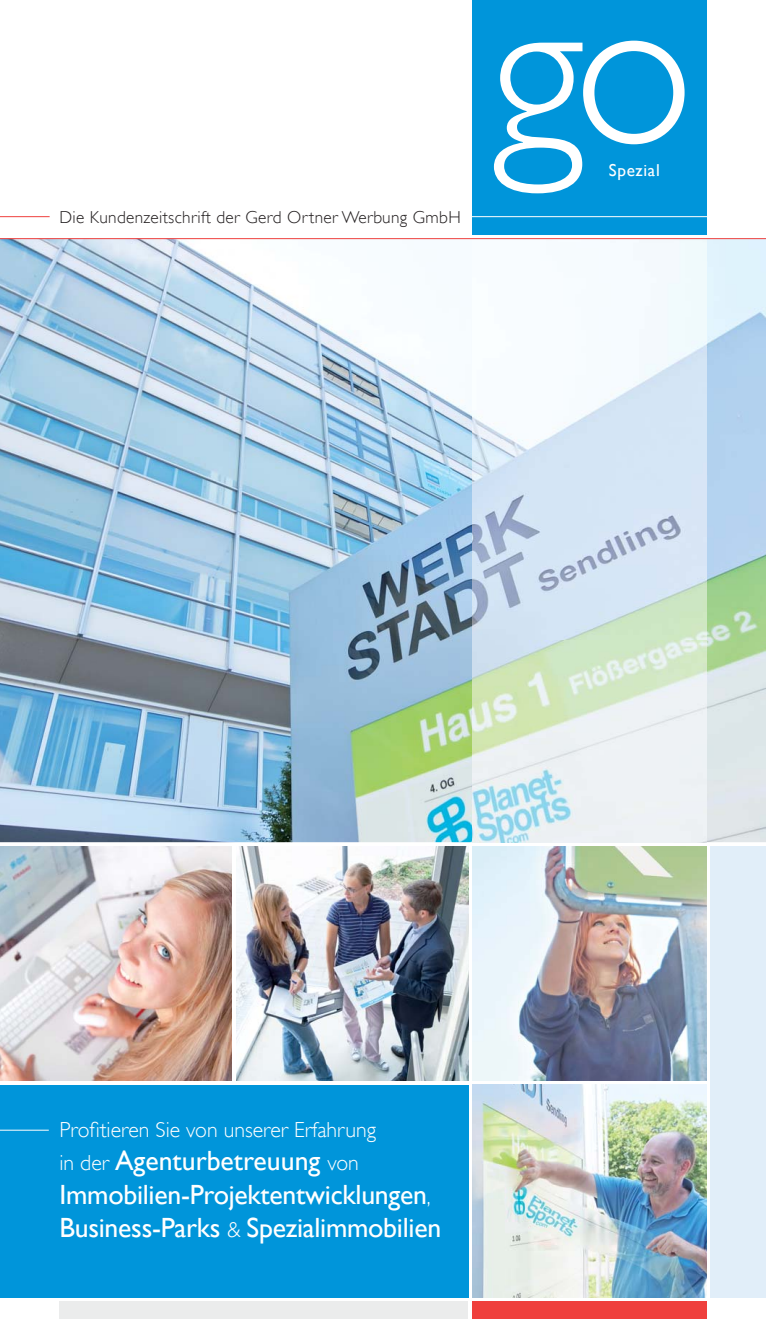
<style>
.page{position:relative;width:766px;height:1319px;background:#fff}
.page>*{position:absolute;margin:0;border:0;box-sizing:border-box;transform-origin:0 0}
.t1{font:27.75px/33.3px "Gill Sans";letter-spacing:-.01em;color:#fff}
.t2{font:300 21.75px "Gill Sans";color:#fff}
.t3{font:300 17.25px "Gill Sans";letter-spacing:.02em;color:#231f20}
.t4{font:17.25px "Gill Sans";letter-spacing:.04em;color:#fff}
.s1{font-weight:300;font-size:21.75px}
</style>
<div class="page">
<img style="left:0;top:239px;width:765px;height:603px">
<img style="left:472px;top:239px;width:234px;height:603px">
<div style="left:472px;top:0;width:234px;height:234px;background:#0095da"></div>
<div style="left:0;top:1084px;width:468px;height:213px;background:#0095da"></div>
<div style="left:472px;top:1301px;width:234px;height:17px;background:#ef403d"></div>
<hr style="left:0;top:1129px;width:49px;height:1px;background:#fff">
<hr style="left:0;top:216px;width:50px;height:1px;background:#ef403d">
<hr style="left:457px;top:216px;width:298px;height:1px;background:#fff">
<div style="left:60px;top:1301px;width:408px;height:17px;background:#ebecec"></div>
<img style="left:472px;top:846px;width:234px;height:234px">
<svg style="left:494px;top:41px;width:190px;height:152px"></svg>
<img style="left:236px;top:846px;width:232px;height:234px">
<img style="left:0;top:846px;width:232px;height:234px">
<img style="left:472px;top:1084px;width:234px;height:213px">
<div style="left:710px;top:846px;width:55px;height:451px;background:#e1eef9"></div>
<hr style="left:0;top:238px;width:765px;height:1px;background:#ef403d">
<p class="t3" style="left:59px;top:207px;width:402px">Die Kundenzeitschrift der Gerd Ortner Werbung GmbH</p>
<p class="t4" style="left:608px;top:160px;width:53px">Spezial</p>
<p class="t2" style="left:59px;top:1117px;width:318px">Profitieren Sie von unserer Erfahrung</p>
<p class="t1" style="left:59px;top:1143px;width:383px"><span class="s1">in der</span> Agenturbetreuung <span class="s1">von<br></span>Immobilien-Projektentwicklungen<span class="s1">,<br></span>Business-Parks <span class="s1">&amp;</span> Spezialimmobilien</p>
</div>
